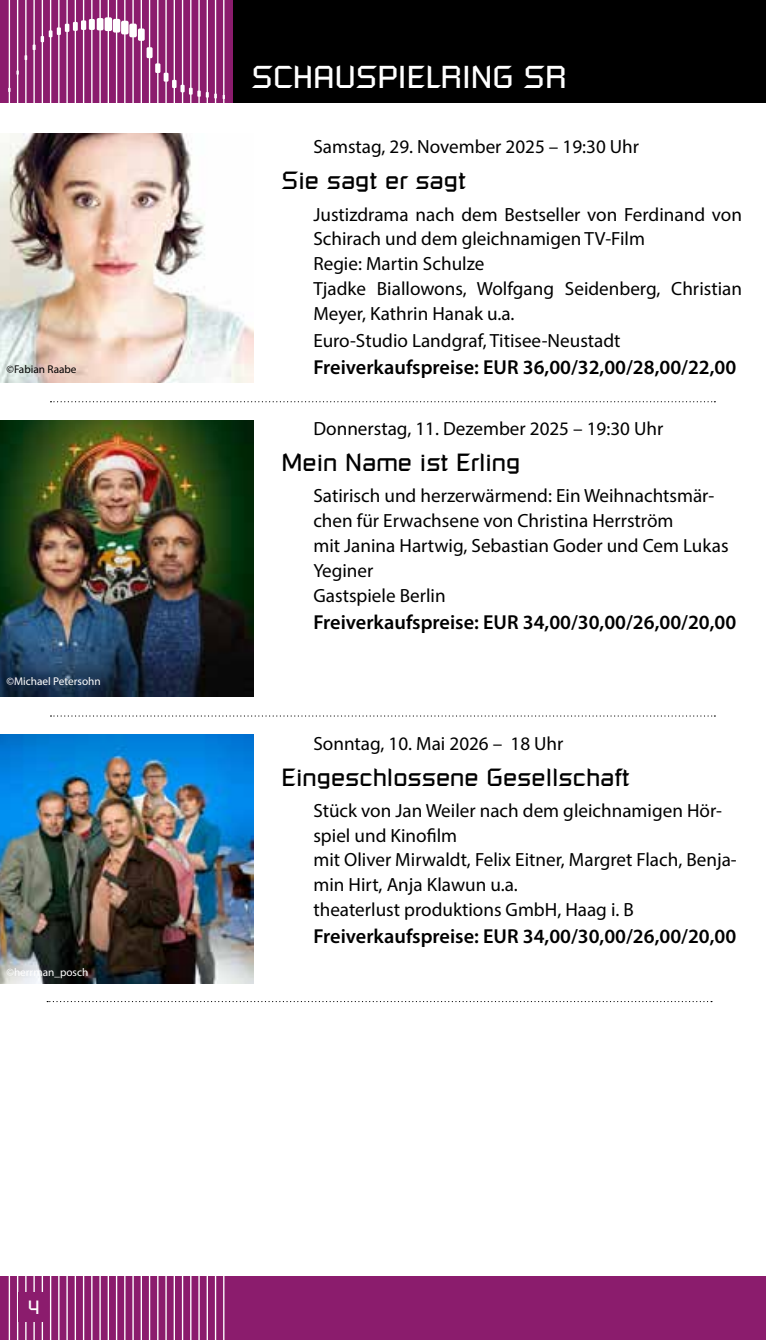
<style>
.page{position:relative;width:766px;height:1340px;background:#fff}
.page>*{position:absolute;margin:0;border:0;box-sizing:border-box;transform-origin:0 0}
.t1{font:31.5px "Russell Square Com";color:#fff}
.t2{font:24.75px "Russell Square Com";color:#000}
.t3{font:600 20.25px "Myriad Pro";color:#000}
.t4{font:19.12px/24.8px "Myriad Pro";color:#000}
.t5{font:19.12px "Russell Square Com";color:#fff}
.t6{font:11.25px "Myriad Pro";color:#fff}
.t7{font:11.25px "Myriad Pro";color:#000}
</style>
<div class="page">
<div style="left:0;top:1276px;width:765px;height:63px;background:#8b1c6d"></div>
<hr style="left:25px;top:1276px;width:2px;height:63px;background:#fff">
<hr style="left:33px;top:1276px;width:2px;height:63px;background:#fff">
<hr style="left:42px;top:1276px;width:1px;height:63px;background:#fff">
<hr style="left:50px;top:1276px;width:1px;height:63px;background:#fff">
<hr style="left:58px;top:1276px;width:1px;height:63px;background:#fff">
<hr style="left:66px;top:1276px;width:2px;height:63px;background:#fff">
<hr style="left:75px;top:1276px;width:1px;height:63px;background:#fff">
<hr style="left:83px;top:1276px;width:1px;height:63px;background:#fff">
<hr style="left:91px;top:1276px;width:1px;height:63px;background:#fff">
<hr style="left:99px;top:1276px;width:2px;height:63px;background:#fff">
<hr style="left:108px;top:1276px;width:1px;height:63px;background:#fff">
<hr style="left:116px;top:1276px;width:1px;height:63px;background:#fff">
<hr style="left:124px;top:1276px;width:1px;height:63px;background:#fff">
<hr style="left:132px;top:1276px;width:2px;height:63px;background:#fff">
<hr style="left:141px;top:1276px;width:1px;height:63px;background:#fff">
<hr style="left:149px;top:1276px;width:1px;height:63px;background:#fff">
<hr style="left:157px;top:1276px;width:1px;height:63px;background:#fff">
<hr style="left:165px;top:1276px;width:2px;height:63px;background:#fff">
<hr style="left:173px;top:1276px;width:2px;height:63px;background:#fff">
<hr style="left:182px;top:1276px;width:1px;height:63px;background:#fff">
<hr style="left:190px;top:1276px;width:1px;height:63px;background:#fff">
<hr style="left:198px;top:1276px;width:2px;height:63px;background:#fff">
<hr style="left:206px;top:1276px;width:2px;height:63px;background:#fff">
<hr style="left:215px;top:1276px;width:1px;height:63px;background:#fff">
<hr style="left:223px;top:1276px;width:1px;height:63px;background:#fff">
<hr style="left:17px;top:1276px;width:1px;height:63px;background:#fff">
<hr style="left:9px;top:1276px;width:1px;height:63px;background:#fff">
<div style="left:18px;top:1291px;width:31px;height:30px;background:#8b1c6d"></div>
<div style="left:0;top:0;width:765px;height:102px;background:#000"></div>
<div style="left:0;top:0;width:232px;height:102px;background:#8b1c6d"></div>
<hr style="left:25px;top:0;width:2px;height:102px;background:#fff">
<hr style="left:33px;top:0;width:2px;height:102px;background:#fff">
<hr style="left:42px;top:0;width:1px;height:102px;background:#fff">
<hr style="left:50px;top:0;width:1px;height:102px;background:#fff">
<hr style="left:58px;top:0;width:1px;height:102px;background:#fff">
<hr style="left:66px;top:0;width:2px;height:102px;background:#fff">
<hr style="left:75px;top:0;width:1px;height:102px;background:#fff">
<hr style="left:83px;top:0;width:1px;height:102px;background:#fff">
<hr style="left:91px;top:0;width:1px;height:102px;background:#fff">
<hr style="left:99px;top:0;width:2px;height:102px;background:#fff">
<hr style="left:108px;top:0;width:1px;height:102px;background:#fff">
<hr style="left:116px;top:0;width:1px;height:102px;background:#fff">
<hr style="left:124px;top:0;width:1px;height:102px;background:#fff">
<hr style="left:132px;top:0;width:2px;height:102px;background:#fff">
<hr style="left:141px;top:0;width:1px;height:102px;background:#fff">
<hr style="left:149px;top:0;width:1px;height:102px;background:#fff">
<hr style="left:157px;top:0;width:1px;height:102px;background:#fff">
<hr style="left:165px;top:0;width:2px;height:102px;background:#fff">
<hr style="left:173px;top:0;width:2px;height:102px;background:#fff">
<hr style="left:182px;top:0;width:1px;height:102px;background:#fff">
<hr style="left:190px;top:0;width:1px;height:102px;background:#fff">
<hr style="left:198px;top:0;width:2px;height:102px;background:#fff">
<hr style="left:206px;top:0;width:2px;height:102px;background:#fff">
<hr style="left:215px;top:0;width:1px;height:102px;background:#fff">
<hr style="left:223px;top:0;width:1px;height:102px;background:#fff">
<div style="left:113px;top:19px;width:7px;height:14px;background:#fff;border-radius:2px"></div>
<hr style="left:17px;top:0;width:1px;height:102px;background:#fff">
<div style="left:97px;top:18px;width:6px;height:12px;background:#fff;border-radius:2px"></div>
<div style="left:138px;top:28px;width:7px;height:13px;background:#fff;border-radius:2px"></div>
<div style="left:89px;top:19px;width:6px;height:11px;background:#fff"></div>
<div style="left:146px;top:47px;width:6px;height:11px;background:#fff"></div>
<div style="left:81px;top:20px;width:5px;height:10px;background:#fff"></div>
<div style="left:155px;top:63px;width:5px;height:10px;background:#fff"></div>
<div style="left:73px;top:22px;width:5px;height:9px;background:#fff"></div>
<div style="left:163px;top:73px;width:5px;height:9px;background:#fff"></div>
<svg style="left:33px;top:24px;width:36px;height:26px"></svg>
<svg style="left:172px;top:80px;width:53px;height:19px"></svg>
<hr style="left:9px;top:0;width:1px;height:102px;background:#fff">
<div style="left:121px;top:21px;width:7px;height:13px;background:#fff;border-radius:2px"></div>
<div style="left:105px;top:17px;width:7px;height:14px;background:#fff;border-radius:2px"></div>
<div style="left:129px;top:24px;width:8px;height:13px;background:#fff;border-radius:2px"></div>
<hr style="left:765px;top:0;width:1px;height:102px;background:#8b1c6d">
<img style="left:0;top:133px;width:254px;height:249px">
<img style="left:0;top:421px;width:254px;height:275px">
<img style="left:0;top:734px;width:254px;height:249px">
<svg style="left:50px;top:401px;width:665px;height:1px"></svg>
<svg style="left:50px;top:715px;width:665px;height:1px"></svg>
<svg style="left:47px;top:1001px;width:664px;height:1px"></svg>
<p class="t7" style="left:6px;top:362px;width:72px">©Fabian Raabe</p>
<p class="t6" style="left:6px;top:674px;width:96px">©Michael Petersohn</p>
<p class="t6" style="left:6px;top:965px;width:83px">©herrman_posch</p>
<p class="t5" style="left:28px;top:1295px;width:13px">4</p>
<h1 class="t1" style="left:251px;top:57px;width:316px">SCHAUSPIELRING SR</h1>
<p class="t4" style="left:313px;top:134px;width:327px">Samstag, 29. November 2025 – 19:30 Uhr</p>
<p class="t2" style="left:281px;top:166px;width:186px">Sie sagt er sagt</p>
<p class="t4" style="left:313px;top:201px;width:430px">Justizdrama nach dem Bestseller von Ferdinand von Schirach und dem gleichnamigen TV-Film<br>Regie: Martin Schulze<br>Tjadke Biallowons, Wolfgang Seidenberg, Christian Meyer, Kathrin Hanak u.a.</p>
<p class="t4" style="left:313px;top:327px;width:309px">Euro-Studio Landgraf, Titisee-Neustadt</p>
<p class="t3" style="left:313px;top:354px;width:424px">Freiverkaufspreise: EUR 36,00/32,00/28,00/22,00</p>
<p class="t4" style="left:313px;top:416px;width:351px">Donnerstag, 11. Dezember 2025 – 19:30 Uhr</p>
<p class="t2" style="left:281px;top:447px;width:240px">Mein Name ist Erling</p>
<p class="t4" style="left:313px;top:483px;width:416px">Satirisch und herzerwärmend: Ein Weihnachtsmär&shy;chen für Erwachsene von Christina Herrström<br>mit Janina Hartwig, Sebastian Goder und Cem Lukas Yeginer<br>Gastspiele Berlin</p>
<p class="t3" style="left:313px;top:609px;width:424px">Freiverkaufspreise: EUR 34,00/30,00/26,00/20,00</p>
<p class="t4" style="left:313px;top:730px;width:251px">Sonntag, 10. Mai 2026 – 18 Uhr</p>
<p class="t2" style="left:281px;top:762px;width:349px">Eingeschlossene Gesellschaft</p>
<p class="t4" style="left:313px;top:797px;width:425px">Stück von Jan Weiler nach dem gleichnamigen Hör&shy;spiel und Kinofilm<br>mit Oliver Mirwaldt, Felix Eitner, Margret Flach, Benja&shy;min Hirt, Anja Klawun u.a.<br>theaterlust produktions GmbH, Haag i. B</p>
<p class="t3" style="left:313px;top:923px;width:424px">Freiverkaufspreise: EUR 34,00/30,00/26,00/20,00</p>
</div>
